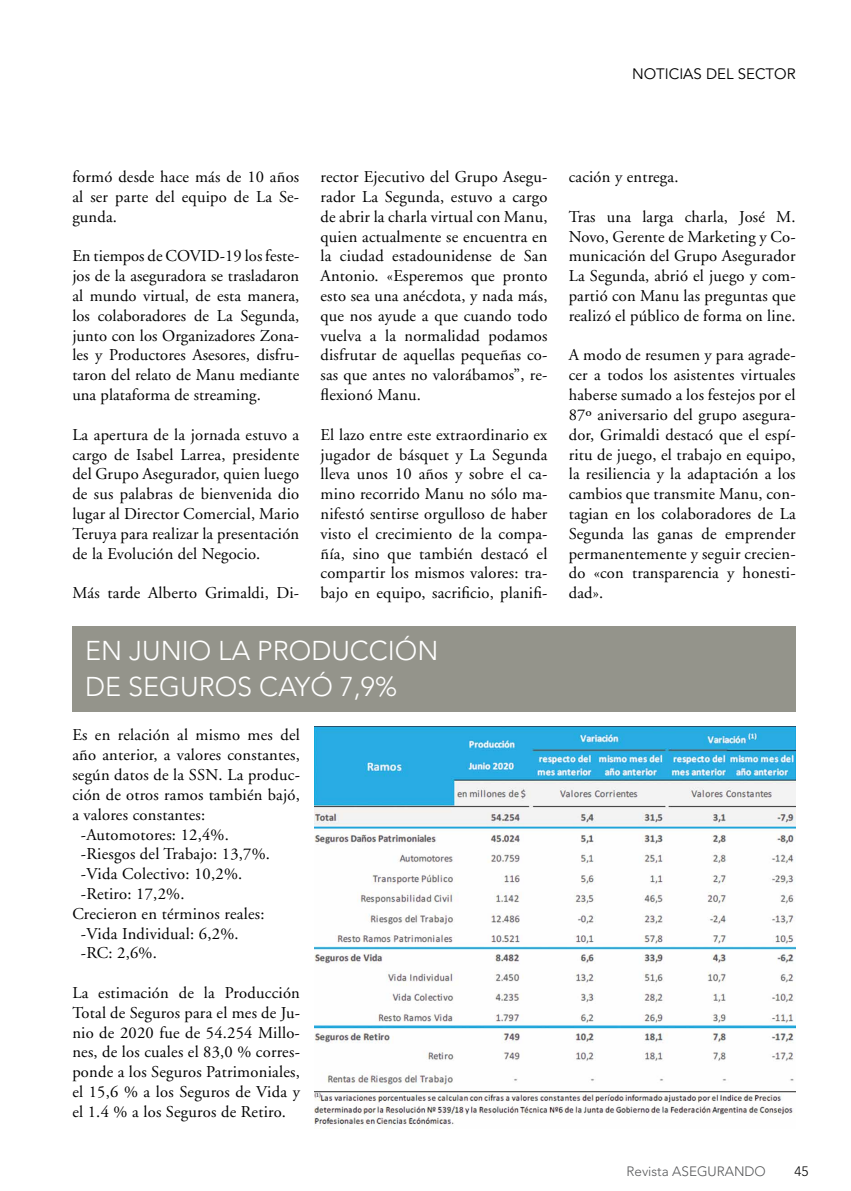
<style>
.page{position:relative;width:851px;height:1191px;background:#fff}
.page>*{position:absolute;margin:0;border:0;box-sizing:border-box;transform-origin:0 0}
.t1{font:300 27px "Avenir";color:#fff}
.t2{font:16.5px/19.8px "Adobe Garamond";letter-spacing:.01em;color:#000;text-align:justify}
.t3{font:15px "Avenir";color:#000}
.t4{font:300 13.5px "Avenir";color:#58595b}
.t5{font:300 13.5px "Avenir";color:#000}
</style>
<div class="page">
<div style="left:72px;top:626px;width:723px;height:85px;background:#94948b"></div>
<img style="left:315px;top:726px;width:480px;height:402px">
<p class="t3" style="left:632px;top:66px;width:165px">NOTICIAS DEL SECTOR</p>
<p class="t2" style="left:72px;top:167px;width:228px">formó desde hace más de 10 años al ser parte del equipo de La Se&shy;gunda.</p>
<p class="t2" style="left:72px;top:247px;width:228px">En tiempos de COVID-19 los feste&shy;jos de la aseguradora se trasladaron al mundo virtual, de esta manera, los colaboradores de La Segunda, junto con los Organizadores Zona&shy;les y Productores Asesores, disfru&shy;taron del relato de Manu mediante una plataforma de streaming.</p>
<p class="t2" style="left:72px;top:425px;width:228px">La apertura de la jornada estuvo a cargo de Isabel Larrea, presidente del Grupo Asegurador, quien luego de sus palabras de bienvenida dio lugar al Director Comercial, Mario Teruya para realizar la presentación de la Evolución del Negocio.</p>
<p class="t2" style="left:72px;top:583px;width:228px">Más tarde Alberto Grimaldi, Di-</p>
<p class="t2" style="left:320px;top:167px;width:228px">rector Ejecutivo del Grupo Asegu&shy;rador La Segunda, estuvo a cargo de abrir la charla virtual con Manu, quien actualmente se encuentra en la ciudad estadounidense de San Antonio. «Esperemos que pronto esto sea una anécdota, y nada más, que nos ayude a que cuando todo vuelva a la normalidad podamos disfrutar de aquellas pequeñas co&shy;sas que antes no valorábamos”, re&shy;flexionó Manu.</p>
<p class="t2" style="left:320px;top:425px;width:228px">El lazo entre este extraordinario ex jugador de básquet y La Segunda lleva unos 10 años y sobre el ca&shy;mino recorrido Manu no sólo ma&shy;nifestó sentirse orgulloso de haber visto el crecimiento de la compa&shy;ñía, sino que también destacó el compartir los mismos valores: tra&shy;bajo en equipo, sacrificio, planifi-</p>
<h1 class="t1" style="left:85px;top:634px;width:62px">EN JUNIO</h1>
<h1 class="t1" style="left:218px;top:634px;width:57px">LA PRODUCCI</h1>
<h1 class="t1" style="left:395px;top:634px;width:39px">ÓN</h1>
<h1 class="t1" style="left:85px;top:670px;width:62px">DE SEGUROS</h1>
<h1 class="t1" style="left:259px;top:670px;width:139px">CAYÓ 7,9%</h1>
<p class="t2" style="left:72px;top:726px;width:229px">Es en relación al mismo mes del</p>
<p class="t2" style="left:72px;top:745px;width:229px">año anterior, a valores constantes,</p>
<p class="t2" style="left:72px;top:765px;width:229px">según datos de la SSN. La produc-</p>
<p class="t2" style="left:72px;top:785px;width:229px">ción de otros ramos también bajó,</p>
<p class="t2" style="left:72px;top:805px;width:134px">a valores constantes:</p>
<p class="t2" style="left:81px;top:825px;width:149px">-Automotores: 12,4%.</p>
<p class="t2" style="left:81px;top:844px;width:191px">-Riesgos del Trabajo: 13,7%.</p>
<p class="t2" style="left:81px;top:864px;width:163px">-Vida Colectivo: 10,2%.</p>
<p class="t2" style="left:81px;top:884px;width:105px">-Retiro: 17,2%.</p>
<p class="t2" style="left:72px;top:904px;width:194px">Crecieron en términos reales:</p>
<p class="t2" style="left:81px;top:924px;width:159px">-Vida Individual: 6,2%.</p>
<p class="t2" style="left:81px;top:943px;width:77px">-RC: 2,6%.</p>
<p class="t2" style="left:72px;top:983px;width:229px">La estimación de la Producción Total de Seguros para el mes de Ju&shy;nio de 2020 fue de 54.254 Millo&shy;nes, de los cuales el 83,0 % corres&shy;ponde a los Seguros Patrimoniales, el 15,6 % a los Seguros de Vida y el 1.4 % a los Seguros de Retiro.</p>
<p class="t2" style="left:568px;top:167px;width:111px">cación y entrega.</p>
<p class="t2" style="left:568px;top:207px;width:228px">Tras una larga charla, José M.<br>Novo, Gerente de Marketing y Co&shy;municación del Grupo Asegurador La Segunda, abrió el juego y com&shy;partió con Manu las preguntas que realizó el público de forma on line.</p>
<p class="t2" style="left:568px;top:346px;width:228px">A modo de resumen y para agrade&shy;cer a todos los asistentes virtuales haberse sumado a los festejos por el 87º aniversario del grupo asegura&shy;dor, Grimaldi destacó que el espí&shy;ritu de juego, el trabajo en equipo, la resiliencia y la adaptación a los cambios que transmite Manu, con&shy;tagian en los colaboradores de La Segunda las ganas de emprender permanentemente y seguir crecien&shy;do «con transparencia y honesti&shy;dad».</p>
<p class="t4" style="left:626px;top:1163px;width:141px">REVISTA ASEGURANDO</p>
<p class="t5" style="left:794px;top:1163px;width:16px">45</p>
</div>
